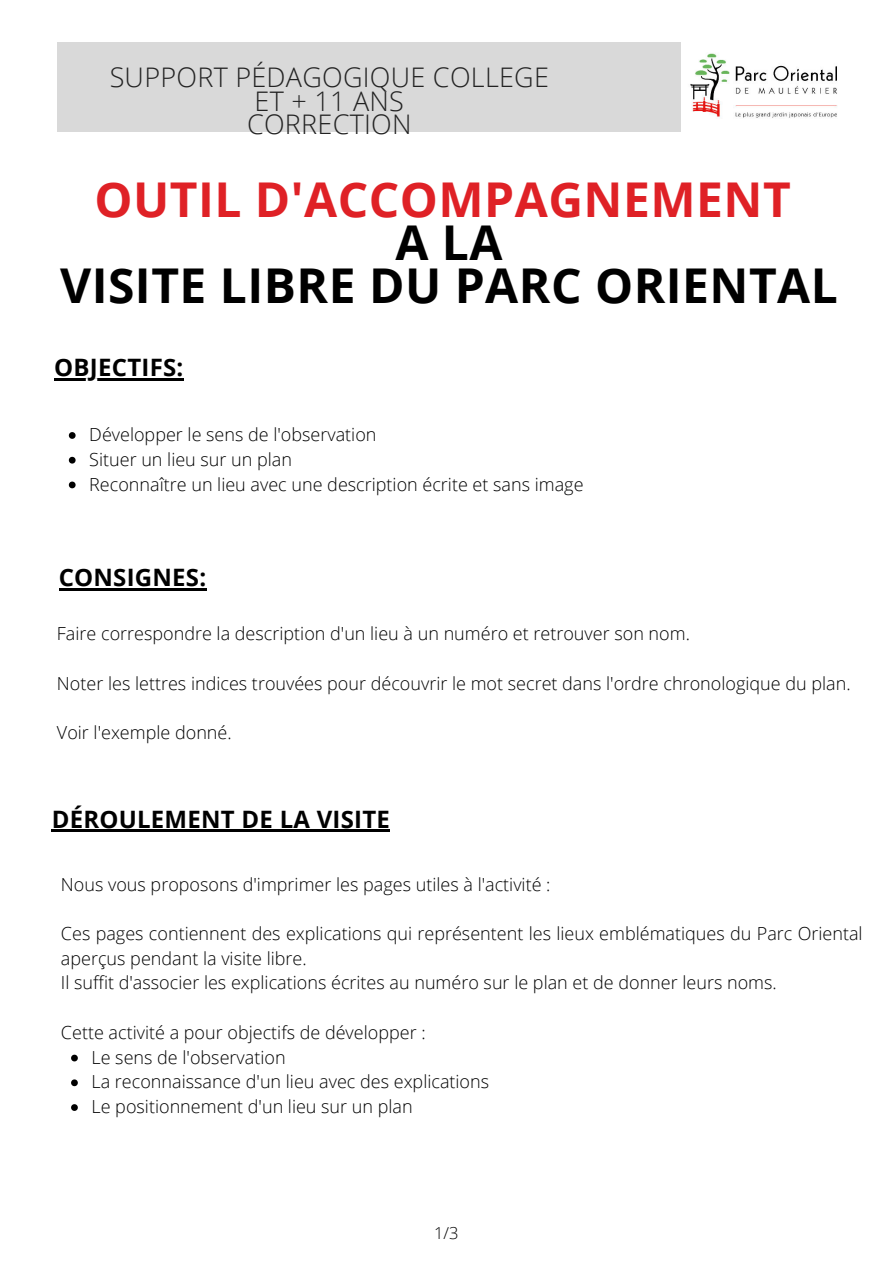
<style>
.page{position:relative;width:893px;height:1264px;background:#fff}
.page>*{position:absolute;margin:0;border:0;box-sizing:border-box;transform-origin:0 0}
.t1{font:700 48px/42.8px "Open Sans";letter-spacing:.01em;color:#000;text-align:center}
.t2{font:700 48px "Open Sans";letter-spacing:.01em;color:#df2126}
.t3{font:300 27px/23.5px "Open Sans";letter-spacing:.01em;color:#222;text-align:center}
.t4{font:700 24px "Open Sans";letter-spacing:.01em;color:#000}
.t5{font:300 18px/24.8px "Open Sans";color:#000}
.t6{font:300 16.5px "Open Sans";color:#000}
</style>
<div class="page">
<div style="left:57px;top:42px;width:785px;height:90px;background:#d9d9d9"></div>
<img style="left:681px;top:42px;width:161px;height:89px">
<hr style="left:54px;top:379px;width:129px;height:2px;background:#000">
<hr style="left:59px;top:588px;width:147px;height:2px;background:#000">
<hr style="left:52px;top:829px;width:338px;height:3px;background:#000">
<svg style="left:69px;top:432px;width:7px;height:7px"></svg>
<svg style="left:69px;top:457px;width:7px;height:6px"></svg>
<svg style="left:69px;top:481px;width:7px;height:7px"></svg>
<svg style="left:71px;top:1054px;width:7px;height:7px"></svg>
<svg style="left:71px;top:1079px;width:7px;height:7px"></svg>
<svg style="left:71px;top:1104px;width:7px;height:6px"></svg>
<h2 class="t3" style="left:110px;top:65px;width:441px">SUPPORT PÉDAGOGIQUE COLLEGE<br>ET + 11 ANS<br>CORRECTION</h2>
<h1 class="t2" style="left:94px;top:166px;width:698px">OUTIL D'ACCOMPAGNEMENT</h1>
<h1 class="t1" style="left:60px;top:220px;width:779px">A LA<br>VISITE LIBRE DU PARC ORIENTAL</h1>
<h3 class="t4" style="left:54px;top:351px;width:131px">OBJECTIFS:</h3>
<p class="t5" style="left:89px;top:421px;width:496px">Développer le sens de l'observation<br>Situer un lieu sur un plan<br>Reconnaître un lieu avec une description écrite et sans image</p>
<h3 class="t4" style="left:59px;top:560px;width:149px">CONSIGNES:</h3>
<p class="t5" style="left:57px;top:620px;width:634px">Faire correspondre la description d'un lieu à un numéro et retrouver son nom.</p>
<p class="t5" style="left:57px;top:670px;width:795px">Noter les lettres indices trouvées pour découvrir le mot secret dans l'ordre chronologique du plan.</p>
<p class="t5" style="left:57px;top:719px;width:176px">Voir l'exemple donné.</p>
<h3 class="t4" style="left:52px;top:802px;width:340px">DÉROULEMENT DE LA VISITE</h3>
<p class="t5" style="left:61px;top:871px;width:491px">Nous vous proposons d'imprimer les pages utiles à l'activité :</p>
<p class="t5" style="left:61px;top:920px;width:803px">Ces pages contiennent des explications qui représentent les lieux emblématiques du Parc Oriental aperçus pendant la visite libre.<br>Il suffit d'associer les explications écrites au numéro sur le plan et de donner leurs noms.</p>
<p class="t5" style="left:61px;top:1019px;width:366px">Cette activité a pour objectifs de développer :</p>
<p class="t5" style="left:91px;top:1044px;width:399px">Le sens de l'observation<br>La reconnaissance d'un lieu avec des explications<br>Le positionnement d'un lieu sur un plan</p>
<p class="t6" style="left:434px;top:1221px;width:26px">1/3</p>
</div>
